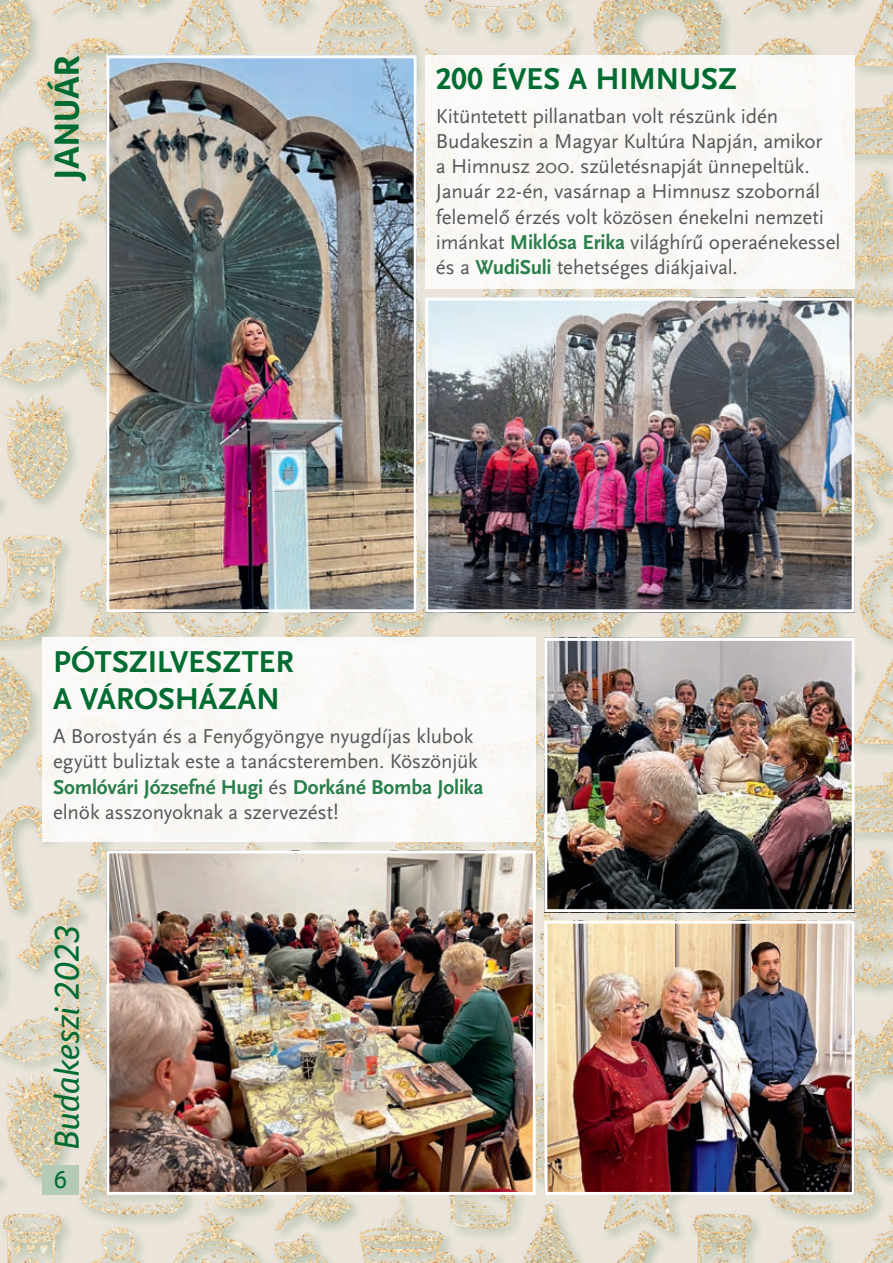
<style>
.page{position:relative;width:893px;height:1263px;background:#fff}
.page>*{position:absolute;margin:0;border:0;box-sizing:border-box;transform-origin:0 0}
.t1{font:italic 36px "Foco";letter-spacing:-.01em;color:#006c31}
.t2{font:700 36px "Foco";letter-spacing:.01em;color:#006c31}
.naptárcím{font:700 31.5px/37.8px "Scala Sans Pro";letter-spacing:-.005em;color:#006c31}
.t3{font:25.5px "Foco";color:#006c31}
.szürke_kisebb_szöveg{font:21px/25.2px "Scala Sans Pro";letter-spacing:-.01em;color:#57585a}
.s1{font-weight:700;color:#297f4b}
</style>
<div class="page">
<img style="left:0;top:0;width:893px;height:1263px">
<div style="left:43px;top:1165px;width:36px;height:30px;background:#b4ccb7"></div>
<div style="left:43px;top:638px;width:493px;height:204px;background:#fbfaf8"></div>
<img style="left:110px;top:854px;width:422px;height:337px">
<div style="left:106px;top:850px;width:430px;height:345px;border:3px solid #fff"></div>
<img style="left:548px;top:642px;width:303px;height:266px">
<div style="left:544px;top:638px;width:311px;height:274px;border:3px solid #fff"></div>
<img style="left:548px;top:925px;width:303px;height:266px">
<div style="left:544px;top:921px;width:311px;height:274px;border:3px solid #fff"></div>
<img style="left:110px;top:59px;width:303px;height:549px">
<div style="left:106px;top:55px;width:311px;height:557px;border:3px solid #fff"></div>
<div style="left:425px;top:55px;width:430px;height:234px;background:#fbfaf8"></div>
<img style="left:429px;top:302px;width:422px;height:306px">
<div style="left:425px;top:298px;width:430px;height:314px;border:3px solid #fff"></div>
<p class="t2" style="left:43px;top:179px;width:125px;rotate:-90deg">JANUÁR</p>
<p class="naptárcím" style="left:436px;top:60px;width:302px">200 ÉVES A HIMNUSZ</p>
<p class="szürke_kisebb_szöveg" style="left:436px;top:103px;width:406px">Kitüntetett pillanatban volt részünk idén Budakeszin a Magyar Kultúra Napján, amikor<br>a Himnusz 200. születésnapját ünnepeltük.<br>Január 22-én, vasárnap a Himnusz szobornál felemelő érzés volt közösen énekelni nemzeti imánkat <span class="s1">Miklósa Erika</span> világhírű operaénekessel és a <span class="s1">WudiSuli</span> tehetséges diákjaival.</p>
<p class="naptárcím" style="left:53px;top:643px;width:242px">PÓTSZILVESZTER<br>A VÁROSHÁZÁN</p>
<p class="szürke_kisebb_szöveg" style="left:53px;top:724px;width:432px">A Borostyán és a Fenyőgyöngye nyugdíjas klubok együtt buliztak este a tanácsteremben. Köszönjük <span class="s1">Somlóvári Józsefné Hugi</span> és <span class="s1">Dorkáné Bomba Jolika </span>elnök asszonyoknak a szervezést!</p>
<p class="t1" style="left:43px;top:1150px;width:228px;rotate:-90deg">Budakeszi 2023</p>
<p class="t3" style="left:54px;top:1163px;width:15px">6</p>
</div>
